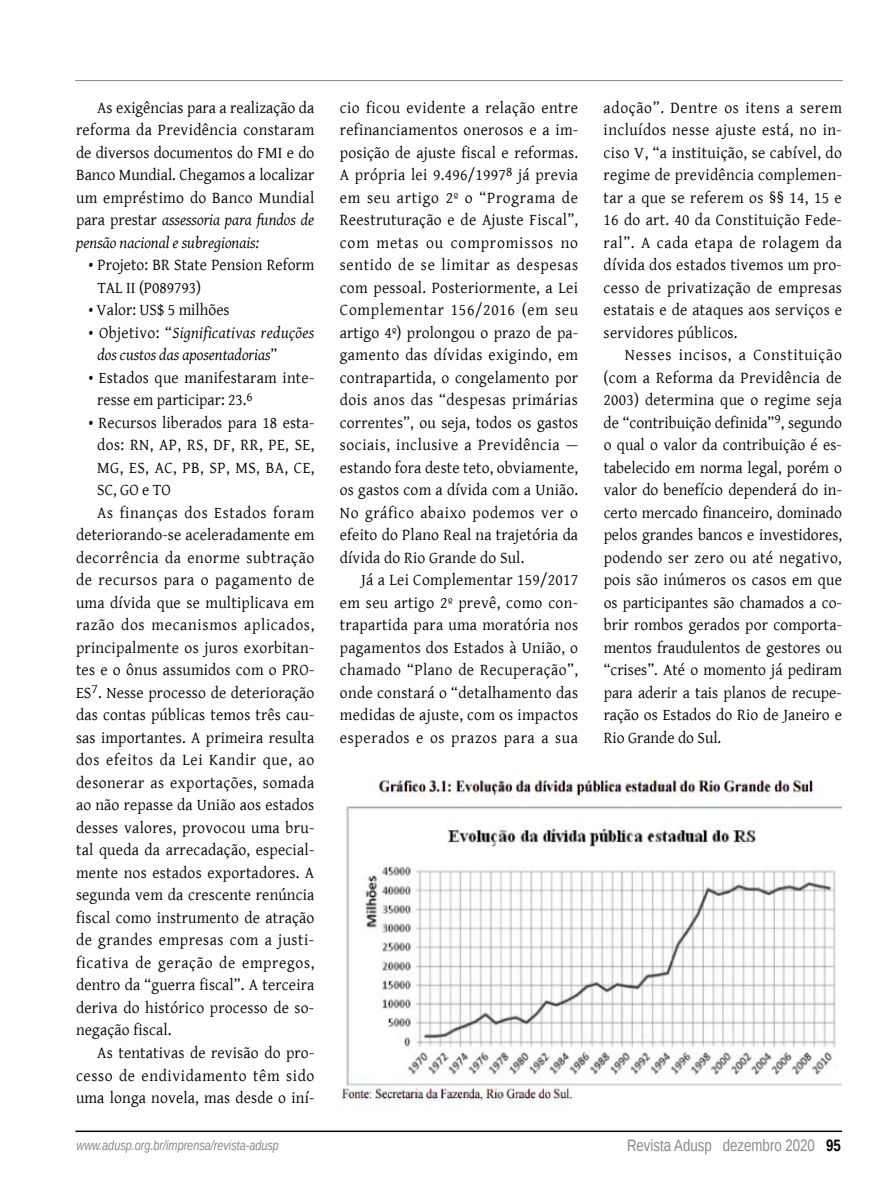
<style>
.page{position:relative;width:893px;height:1191px;background:#fff}
.page>*{position:absolute;margin:0;border:0;box-sizing:border-box;transform-origin:0 0}
.t1{font:16.5px/22.5px "Gentium Basic";letter-spacing:.015em;color:#000;text-align:justify;scale:.95 1}
.t2{font:16.5px "Gentium Basic";letter-spacing:.04em;color:#000;scale:.95 1}
.t3{font:16.5px "Gentium Basic";letter-spacing:.045em;color:#000;scale:.95 1}
.t4{font:italic 16.5px/22.5px "Gentium Basic";color:#000;scale:.95 1}
.t5{font:16.5px "Gentium Basic";letter-spacing:.035em;color:#000;scale:.95 1}
.t6{font:16.5px "Liberation Sans Narrow";color:#87888a}
.t7{font:italic 13.5px "Liberation Sans Narrow";color:#87888a}
.s1{font-style:italic}
.s2{font-style:normal}
.s3{font-weight:700;color:#000}
</style>
<div class="page">
<hr style="left:75px;top:1130px;width:767px;height:2px;background:#000">
<hr style="left:75px;top:80px;width:768px;height:1px;background:#87888a">
<img style="left:340px;top:774px;width:502px;height:329px">
<p class="t1" style="left:76px;top:95px;width:252px;text-indent:21px">As exigências para a realização da reforma da Previdência constaram de diversos documentos do FMI e do Banco Mundial. Chegamos a localizar um empréstimo do Banco Mundial para prestar <span class="s1">assessoria para fundos de pensão nacional e subregionais:</span></p>
<p class="t1" style="left:97px;top:253px;width:230px;text-indent:-9px">• Projeto: BR State Pension Reform<br>TAL II (P089793)</p>
<p class="t1" style="left:89px;top:298px;width:150px">• Valor: US$ 5 milhões</p>
<p class="t4" style="left:97px;top:320px;width:230px;text-indent:-9px"><span class="s2">• Objetivo: “</span>Significativas reduções dos custos das aposentadorias<span class="s2">”</span></p>
<p class="t1" style="left:97px;top:366px;width:230px;text-indent:-8px">• Estados que manifestaram inte&shy;resse em participar: 23.<sup>6</sup></p>
<p class="t1" style="left:89px;top:410px;width:239px">• Recursos liberados para 18 esta-</p>
<p class="t1" style="left:97px;top:433px;width:230px">dos: RN, AP, RS, DF, RR, PE, SE,</p>
<p class="t1" style="left:97px;top:455px;width:230px">MG, ES, AC, PB, SP, MS, BA, CE,</p>
<p class="t1" style="left:97px;top:478px;width:79px">SC, GO e TO</p>
<p class="t2" style="left:97px;top:500px;width:230px">As finanças dos Estados foram</p>
<p class="t1" style="left:76px;top:523px;width:252px">deteriorando-se aceleradamente em</p>
<p class="t2" style="left:76px;top:545px;width:252px">decorrência da enorme subtração</p>
<p class="t2" style="left:76px;top:568px;width:252px">de recursos para o pagamento de</p>
<p class="t1" style="left:76px;top:590px;width:252px">uma dívida que se multiplicava em</p>
<p class="t3" style="left:76px;top:613px;width:252px">razão dos mecanismos aplicados,</p>
<p class="t1" style="left:76px;top:635px;width:252px">principalmente os juros exorbitan-</p>
<p class="t1" style="left:76px;top:658px;width:252px">tes e o ônus assumidos com o PRO-</p>
<p class="t1" style="left:76px;top:680px;width:252px">ES<sup>7</sup>. Nesse processo de deterioração</p>
<p class="t1" style="left:76px;top:703px;width:252px">das contas públicas temos três cau-</p>
<p class="t1" style="left:76px;top:725px;width:252px">sas importantes. A primeira resulta</p>
<p class="t3" style="left:76px;top:748px;width:252px">dos efeitos da Lei Kandir que, ao</p>
<p class="t1" style="left:76px;top:770px;width:252px">desonerar as exportações, somada</p>
<p class="t1" style="left:76px;top:793px;width:252px">ao não repasse da União aos estados</p>
<p class="t1" style="left:76px;top:815px;width:252px">desses valores, provocou uma bru-</p>
<p class="t1" style="left:76px;top:838px;width:252px">tal queda da arrecadação, especial-</p>
<p class="t1" style="left:76px;top:860px;width:252px">mente nos estados exportadores. A</p>
<p class="t1" style="left:76px;top:883px;width:252px">segunda vem da crescente renúncia</p>
<p class="t1" style="left:76px;top:905px;width:252px">fiscal como instrumento de atração</p>
<p class="t5" style="left:76px;top:928px;width:252px">de grandes empresas com a justi-</p>
<p class="t3" style="left:76px;top:950px;width:252px">ficativa de geração de empregos,</p>
<p class="t1" style="left:76px;top:973px;width:252px">dentro da “guerra fiscal”. A terceira</p>
<p class="t1" style="left:76px;top:996px;width:252px">deriva do histórico processo de so-</p>
<p class="t1" style="left:76px;top:1018px;width:102px">negação fiscal.</p>
<p class="t1" style="left:97px;top:1041px;width:230px">As tentativas de revisão do pro-</p>
<p class="t2" style="left:76px;top:1063px;width:252px">cesso de endividamento têm sido</p>
<p class="t1" style="left:76px;top:1086px;width:252px">uma longa novela, mas desde o iní-</p>
<p class="t1" style="left:340px;top:96px;width:252px">cio ficou evidente a relação entre refinanciamentos onerosos e a im&shy;posição de ajuste fiscal e reformas.<br>A própria lei 9.496/1997<sup>8</sup> já previa em seu artigo 2º o “Programa de Reestruturação e de Ajuste Fiscal”, com metas ou compromissos no sentido de se limitar as despesas com pessoal. Posteriormente, a Lei Complementar 156/2016 (em seu artigo 4º) prolongou o prazo de pa&shy;gamento das dívidas exigindo, em contrapartida, o congelamento por dois anos das “despesas primárias correntes”, ou seja, todos os gastos sociais, inclusive a Previdência — estando fora deste teto, obviamente, os gastos com a dívida com a União.<br>No gráfico abaixo podemos ver o efeito do Plano Real na trajetória da dívida do Rio Grande do Sul.</p>
<p class="t1" style="left:340px;top:568px;width:252px;text-indent:21px">Já a Lei Complementar 159/2017 em seu artigo 2º prevê, como con&shy;trapartida para uma moratória nos pagamentos dos Estados à União, o chamado “Plano de Recuperação”, onde constará o “detalhamento das medidas de ajuste, com os impactos esperados e os prazos para a sua</p>
<p class="t1" style="left:604px;top:96px;width:252px">adoção”. Dentre os itens a serem incluídos nesse ajuste está, no in&shy;ciso V, “a instituição, se cabível, do regime de previdência complemen&shy;tar a que se referem os §§ 14, 15 e 16 do art. 40 da Constituição Fede&shy;ral”. A cada etapa de rolagem da dívida dos estados tivemos um pro&shy;cesso de privatização de empresas estatais e de ataques aos serviços e servidores públicos.</p>
<p class="t1" style="left:604px;top:343px;width:252px;text-indent:21px">Nesses incisos, a Constituição (com a Reforma da Previdência de 2003) determina que o regime seja de “contribuição definida”<sup>9</sup>, segundo o qual o valor da contribuição é es&shy;tabelecido em norma legal, porém o valor do benefício dependerá do in&shy;certo mercado financeiro, dominado pelos grandes bancos e investidores, podendo ser zero ou até negativo, pois são inúmeros os casos em que os participantes são chamados a co&shy;brir rombos gerados por comporta&shy;mentos fraudulentos de gestores ou “crises”. Até o momento já pediram para aderir a tais planos de recupe&shy;ração os Estados do Rio de Janeiro e Rio Grande do Sul.</p>
<p class="t7" style="left:76px;top:1136px;width:204px">www.adusp.org.br/imprensa/revista-adusp</p>
<p class="t6" style="left:627px;top:1135px;width:215px">Revista Adusp dezembro 2020 <span class="s3">95</span></p>
</div>
